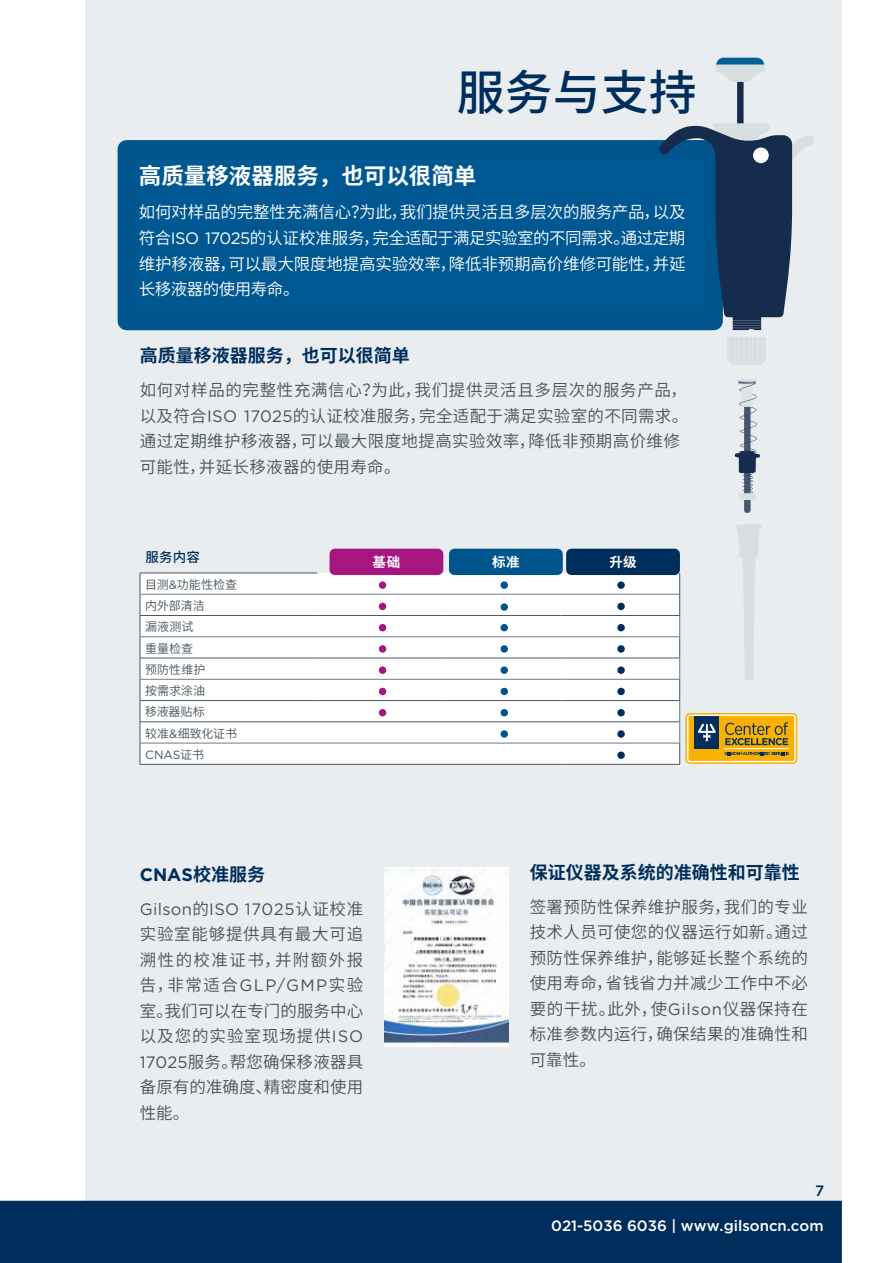
<style>
.page{position:relative;width:893px;height:1263px;background:#fff}
.page>*{position:absolute;margin:0;border:0;box-sizing:border-box;transform-origin:0 0}
.t1{font:500 48px "Source Han Sans CN";color:#002e5c}
.t2{font:700 22.5px "Source Han Sans CN";color:#fff}
.t3{font:700 18px "Source Han Sans CN";color:#002e5c}
.t4{font:700 18px "Gotham";color:#002e5c}
.t5{font:16.5px/25.5px "Source Han Sans CN";letter-spacing:.02em;color:#46535c;text-align:justify}
.t6{font:16.5px/25.8px "Source Han Sans CN";letter-spacing:-.01em;color:#fff;text-align:justify}
.t7{font:16.5px "Gotham";letter-spacing:.02em;color:#46535c}
.t8{font:500 15px "Gotham";color:#fff}
.t9{font:500 15px "Gotham";color:#002e5c}
.t10{font:700 13.5px "Source Han Sans CN";color:#fff}
.t11{font:500 13.5px "Source Han Sans CN";color:#002e5c}
.t12{font:12px/21.3px "Source Han Sans CN";color:#46535c}
.t13{font:12px "Gotham";color:#46535c}
.s1{font-family:"Gotham"}
.s2{font-family:"Source Han Sans CN"}
</style>
<div class="page">
<div style="left:85px;top:0;width:757px;height:1209px;background:#e9edf0"></div>
<div style="left:0;top:1200px;width:842px;height:63px;background:#002e5c"></div>
<div style="left:141px;top:573px;width:538px;height:190px;background:#fff"></div>
<hr style="left:317px;top:594px;width:129px;height:1px;background:#727b83">
<hr style="left:446px;top:594px;width:114px;height:1px;background:#727b83">
<hr style="left:560px;top:594px;width:119px;height:1px;background:#727b83">
<hr style="left:140px;top:573px;width:177px;height:1px;background:#4d5860">
<hr style="left:140px;top:594px;width:177px;height:1px;background:#727b83">
<hr style="left:140px;top:615px;width:177px;height:1px;background:#4d5860">
<hr style="left:317px;top:615px;width:129px;height:1px;background:#4d5860">
<hr style="left:446px;top:615px;width:114px;height:1px;background:#4d5860">
<hr style="left:560px;top:615px;width:120px;height:1px;background:#4d5860">
<hr style="left:140px;top:636px;width:177px;height:1px;background:#727b83">
<hr style="left:317px;top:636px;width:129px;height:1px;background:#727b83">
<hr style="left:446px;top:636px;width:114px;height:1px;background:#727b83">
<hr style="left:560px;top:636px;width:120px;height:1px;background:#727b83">
<hr style="left:140px;top:658px;width:177px;height:1px;background:#4d5860">
<hr style="left:317px;top:658px;width:129px;height:1px;background:#4d5860">
<hr style="left:446px;top:658px;width:114px;height:1px;background:#4d5860">
<hr style="left:560px;top:658px;width:120px;height:1px;background:#4d5860">
<hr style="left:140px;top:679px;width:177px;height:1px;background:#727b83">
<hr style="left:317px;top:679px;width:129px;height:1px;background:#727b83">
<hr style="left:446px;top:679px;width:114px;height:1px;background:#727b83">
<hr style="left:560px;top:679px;width:120px;height:1px;background:#727b83">
<hr style="left:140px;top:700px;width:177px;height:1px;background:#4d5860">
<hr style="left:317px;top:700px;width:129px;height:1px;background:#4d5860">
<hr style="left:446px;top:700px;width:114px;height:1px;background:#4d5860">
<hr style="left:560px;top:700px;width:120px;height:1px;background:#4d5860">
<svg style="left:140px;top:573px;width:1px;height:191px"></svg>
<hr style="left:140px;top:721px;width:177px;height:1px;background:#4d5860">
<hr style="left:317px;top:721px;width:129px;height:1px;background:#4d5860">
<hr style="left:446px;top:721px;width:114px;height:1px;background:#4d5860">
<hr style="left:560px;top:721px;width:119px;height:1px;background:#4d5860">
<hr style="left:140px;top:743px;width:177px;height:1px;background:#727b83">
<hr style="left:317px;top:743px;width:129px;height:1px;background:#727b83">
<hr style="left:446px;top:743px;width:114px;height:1px;background:#727b83">
<hr style="left:560px;top:743px;width:120px;height:1px;background:#727b83">
<hr style="left:140px;top:764px;width:177px;height:1px;background:#4d5860">
<hr style="left:317px;top:764px;width:129px;height:1px;background:#4d5860">
<hr style="left:446px;top:764px;width:114px;height:1px;background:#4d5860">
<hr style="left:560px;top:764px;width:120px;height:1px;background:#4d5860">
<div style="left:379px;top:581px;width:7px;height:8px;background:#a71580;border-radius:50%"></div>
<div style="left:501px;top:581px;width:7px;height:8px;background:#00568c;border-radius:50%"></div>
<div style="left:617px;top:581px;width:8px;height:8px;background:#002e5c;border-radius:50%"></div>
<div style="left:379px;top:603px;width:7px;height:7px;background:#a71580;border-radius:50%"></div>
<div style="left:501px;top:603px;width:7px;height:8px;background:#00568c;border-radius:50%"></div>
<div style="left:617px;top:603px;width:8px;height:7px;background:#002e5c;border-radius:50%"></div>
<div style="left:379px;top:624px;width:7px;height:7px;background:#a71580;border-radius:50%"></div>
<div style="left:501px;top:624px;width:7px;height:7px;background:#00568c;border-radius:50%"></div>
<div style="left:617px;top:624px;width:8px;height:7px;background:#002e5c;border-radius:50%"></div>
<div style="left:379px;top:645px;width:7px;height:8px;background:#a71580;border-radius:50%"></div>
<div style="left:501px;top:645px;width:7px;height:8px;background:#00568c;border-radius:50%"></div>
<div style="left:617px;top:645px;width:8px;height:8px;background:#002e5c;border-radius:50%"></div>
<div style="left:379px;top:666px;width:7px;height:8px;background:#a71580;border-radius:50%"></div>
<div style="left:501px;top:666px;width:7px;height:8px;background:#00568c;border-radius:50%"></div>
<div style="left:617px;top:666px;width:8px;height:8px;background:#002e5c;border-radius:50%"></div>
<div style="left:379px;top:688px;width:7px;height:7px;background:#a71580;border-radius:50%"></div>
<div style="left:501px;top:688px;width:7px;height:7px;background:#00568c;border-radius:50%"></div>
<div style="left:617px;top:688px;width:8px;height:7px;background:#002e5c;border-radius:50%"></div>
<div style="left:379px;top:709px;width:7px;height:7px;background:#a71580;border-radius:50%"></div>
<div style="left:501px;top:709px;width:7px;height:7px;background:#00568c;border-radius:50%"></div>
<div style="left:617px;top:709px;width:8px;height:7px;background:#002e5c;border-radius:50%"></div>
<div style="left:501px;top:730px;width:7px;height:8px;background:#00568c;border-radius:50%"></div>
<div style="left:617px;top:730px;width:8px;height:8px;background:#002e5c;border-radius:50%"></div>
<div style="left:617px;top:751px;width:8px;height:8px;background:#002e5c;border-radius:50%"></div>
<div style="left:118px;top:140px;width:605px;height:190px;background:#005892"></div>
<div style="left:737px;top:81px;width:7px;height:45px;background:#152c4c"></div>
<svg style="left:716px;top:58px;width:48px;height:24px"></svg>
<svg style="left:659px;top:123px;width:155px;height:207px"></svg>
<svg style="left:727px;top:337px;width:39px;height:28px"></svg>
<svg style="left:734px;top:379px;width:26px;height:134px"></svg>
<svg style="left:679px;top:524px;width:118px;height:240px"></svg>
<hr style="left:724px;top:748px;width:65px;height:1px;background:#fff">
<img style="left:384px;top:868px;width:124px;height:179px">
<div style="left:566px;top:549px;width:114px;height:26px;background:#002e5c"></div>
<div style="left:449px;top:549px;width:114px;height:26px;background:#00568c"></div>
<div style="left:330px;top:549px;width:113px;height:26px;background:#a71580"></div>
<h1 class="t1" style="left:457px;top:66px;width:241px">服务与支持</h1>
<h2 class="t2" style="left:139px;top:163px;width:339px">高质量移液器服务，也可以很简单</h2>
<p class="t6" style="left:139px;top:199px;width:548px">如何对样品的完整性充满信心？为此，我们提供灵活且多层次的服务产品，以及符合<span class="s1">ISO 17025</span>的认证校准服务，完全适配于满足实验室的不同需求。通过定期维护移液器，可以最大限度地提高实验效率，降低非预期高价维修可能性，并延长移液器的使用寿命。</p>
<p class="t3" style="left:140px;top:345px;width:272px">高质量移液器服务，也可以很简单</p>
<p class="t5" style="left:140px;top:378px;width:550px;text-align:left">如何对样品的完整性充满信心？为此，我们提供灵活且多层次的服务产品，以及符合<span class="s1">ISO 17025</span>的认证校准服务，完全适配于满足实验室的不同需求。通过定期维护移液器，可以最大限度地提高实验效率，降低非预期高价维修可能性，并延长移液器的使用寿命。</p>
<p class="t11" style="left:145px;top:549px;width:56px">服务内容</p>
<p class="t12" style="left:145px;top:574px;width:93px">目测<span class="s1">&amp;</span>功能性检查内外部清洁<br>漏液测试<br>重量检查<br>预防性维护<br>按需求涂油<br>移液器贴标<br>较准<span class="s1">&amp;</span>细致化证书</p>
<p class="t13" style="left:145px;top:747px;width:60px">CNAS<span class="s2">证书</span></p>
<p class="t10" style="left:373px;top:554px;width:29px">基础</p>
<p class="t10" style="left:492px;top:554px;width:29px">标准</p>
<p class="t10" style="left:609px;top:554px;width:29px">升级</p>
<p class="t4" style="left:140px;top:864px;width:127px">CNAS<span class="s2">校准服务</span></p>
<p class="t7" style="left:140px;top:898px;width:225px">Gilson<span class="s2">的</span>ISO 17025<span class="s2">认证校准</span></p>
<p class="t5" style="left:140px;top:921px;width:225px">实验室能够提供具有最大可追溯性的校准证书，并附额外报告，非常适合<span class="s1">GLP/GMP</span>实验室。我们可以在专门的服务中心以及您的实验室现场提供<span class="s1">ISO 17025</span>服务。帮您确保移液器具备原有的准确度、精密度和使用性能。</p>
<p class="t3" style="left:530px;top:862px;width:272px">保证仪器及系统的准确性和可靠性</p>
<p class="t5" style="left:530px;top:894px;width:280px">签署预防性保养维护服务，我们的专业技术人员可使您的仪器运行如新。通过预防性保养维护，能够延长整个系统的使用寿命，省钱省力并减少工作中不必要的干扰。此外，使<span class="s1">Gilson</span>仪器保持在标准参数内运行，确保结果的准确性和可靠性。</p>
<p class="t9" style="left:815px;top:1181px;width:11px">7</p>
<p class="t8" style="left:551px;top:1215px;width:274px">021-5036 6036 | www.gilsoncn.com</p>
</div>
